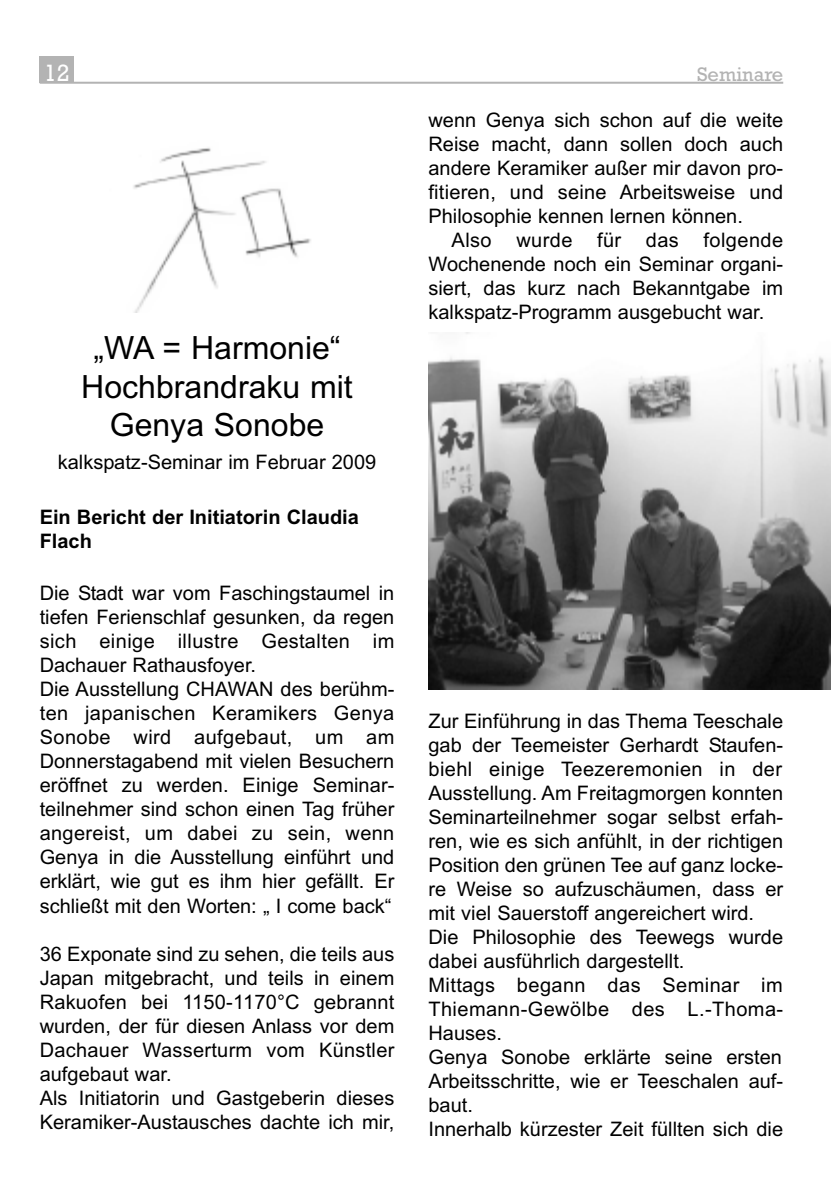
<style>
.page{position:relative;width:840px;height:1191px;background:#fff}
.page>*{position:absolute;margin:0;border:0;box-sizing:border-box;transform-origin:0 0}
.t1{font:32px/38.4px "Arial";color:#000;text-align:center}
.t2{font:24px "Rockwell";color:#fff}
.t3{font:20px/24px "Arial";color:#000}
.t4{font:700 20px/24px "Arial";color:#000}
.t5{font:20px "Rockwell";color:#b3b3b3}
</style>
<div class="page">
<hr style="left:40px;top:82px;width:742px;height:2px;background:#b3b3b3">
<div style="left:40px;top:57px;width:34px;height:26px;background:#b3b3b3"></div>
<img style="left:133px;top:148px;width:178px;height:164px">
<img style="left:428px;top:332px;width:402px;height:357px">
<p class="t2" style="left:44px;top:58px;width:28px">12</p>
<p class="t5" style="left:696px;top:62px;width:88px">Seminare</p>
<h1 class="t1" style="left:81px;top:329px;width:273px">„WA = Harmonie“<br>Hochbrandraku mit<br>Genya Sonobe</h1>
<p class="t3" style="left:58px;top:450px;width:320px">kalkspatz-Seminar im Februar 2009</p>
<p class="t4" style="left:40px;top:504px;width:320px">Ein Bericht der Initiatorin Claudia<br>Flach</p>
<p class="t3" style="left:40px;top:581px;width:356px">Die Stadt war vom Faschingstaumel in tiefen Ferienschlaf gesunken, da regen sich einige illustre Gestalten im Dachauer Rathausfoyer.<br>Die Ausstellung CHAWAN des berühm&shy;ten japanischen Keramikers Genya Sonobe wird aufgebaut, um am Donnerstagabend mit vielen Besuchern eröffnet zu werden. Einige Seminar&shy;teilnehmer sind schon einen Tag früher angereist, um dabei zu sein, wenn Genya in die Ausstellung einführt und erklärt, wie gut es ihm hier gefällt. Er schließt mit den Worten: „ I come back“</p>
<p class="t3" style="left:40px;top:941px;width:356px">36 Exponate sind zu sehen, die teils aus Japan mitgebracht, und teils in einem Rakuofen bei 1150-1170°C gebrannt wurden, der für diesen Anlass vor dem Dachauer Wasserturm vom Künstler aufgebaut war.<br>Als Initiatorin und Gastgeberin dieses Keramiker-Austausches dachte ich mir,</p>
<p class="t3" style="left:428px;top:108px;width:356px;text-align:justify">wenn Genya sich schon auf die weite Reise macht, dann sollen doch auch andere Keramiker außer mir davon pro&shy;fitieren, und seine Arbeitsweise und Philosophie kennen lernen können.</p>
<p class="t3" style="left:428px;top:228px;width:356px;text-align:justify;text-indent:23px">Also wurde für das folgende Wochenende noch ein Seminar organi&shy;siert, das kurz nach Bekanntgabe im kalkspatz-Programm ausgebucht war.</p>
<p class="t3" style="left:428px;top:708px;width:356px">Zur Einführung in das Thema Teeschale gab der Teemeister Gerhardt Staufen&shy;biehl einige Teezeremonien in der Ausstellung. Am Freitagmorgen konnten Seminarteilnehmer sogar selbst erfah&shy;ren, wie es sich anfühlt, in der richtigen Position den grünen Tee auf ganz locke&shy;re Weise so aufzuschäumen, dass er mit viel Sauerstoff angereichert wird.<br>Die Philosophie des Teewegs wurde dabei ausführlich dargestellt.<br>Mittags begann das Seminar im Thiemann-Gewölbe des L.-Thoma-Hauses.<br>Genya Sonobe erklärte seine ersten Arbeitsschritte, wie er Teeschalen auf&shy;baut.<br>Innerhalb kürzester Zeit füllten sich die</p>
</div>
